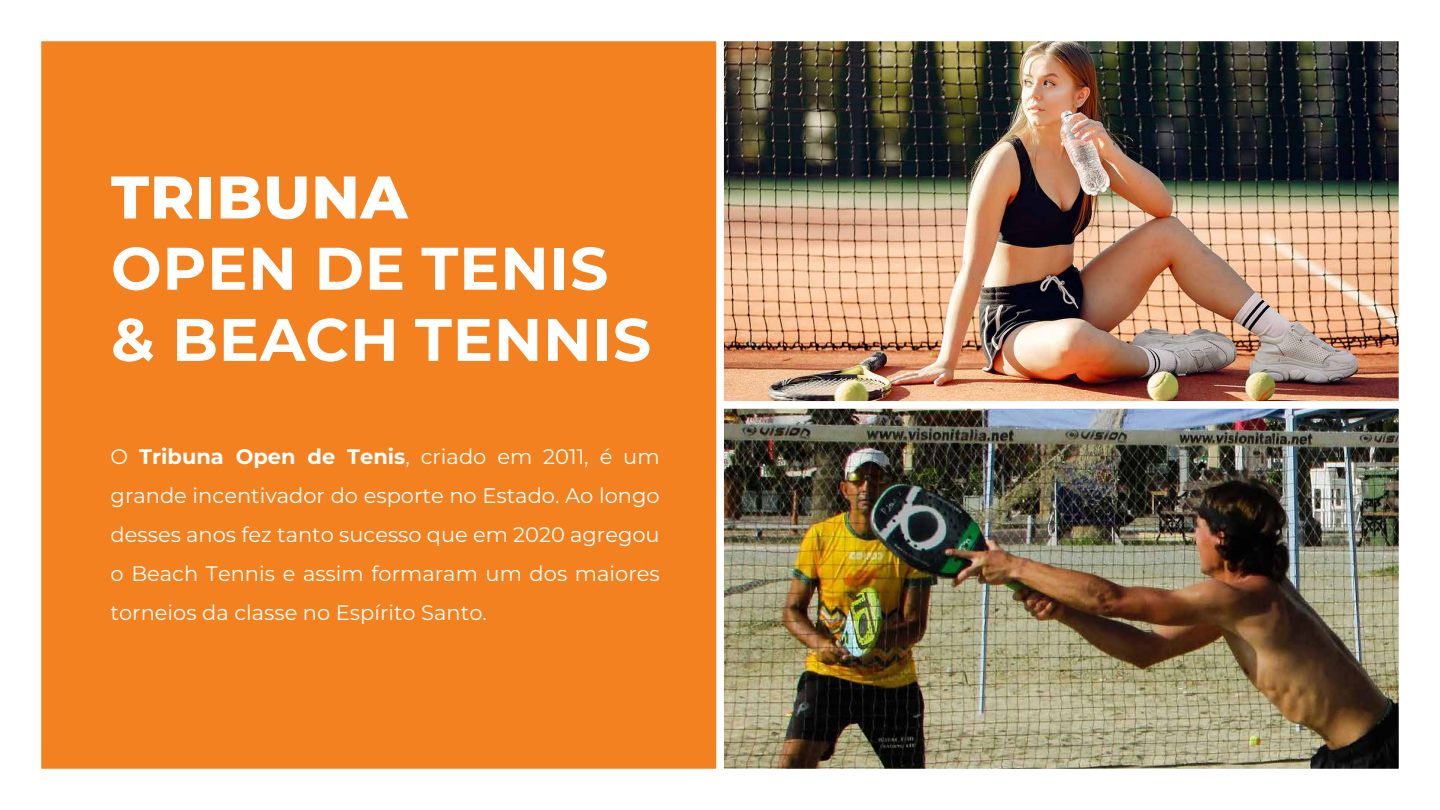
<style>
.page{position:relative;width:1440px;height:810px;background:#fff}
.page>*{position:absolute;margin:0;border:0;box-sizing:border-box;transform-origin:0 0}
.t1{font:700 60px/71.2px "Montserrat";letter-spacing:.015em;color:#fff}
.t2{font:800 60px "Montserrat";letter-spacing:.015em;color:#fff}
.t3{font:21px/39px "Montserrat";color:#fff;text-align:justify}
.s1{font-weight:700}
</style>
<div class="page">
<img style="left:725px;top:43px;width:672px;height:724px">
<div style="left:716px;top:34px;width:690px;height:375px;border:8px solid #fff"></div>
<div style="left:716px;top:401px;width:690px;height:375px;border:8px solid #fff"></div>
<div style="left:34px;top:34px;width:690px;height:742px;background:#f48120;border:8px solid #fff"></div>
<h1 class="t2" style="left:111px;top:153px;width:298px">TRIBUNA</h1>
<h1 class="t1" style="left:111px;top:230px;width:542px">OPEN DE TENIS &amp; BEACH TENNIS</h1>
<p class="t3" style="left:111px;top:436px;width:551px">O <span class="s1">Tribuna Open de Tenis</span>, criado em 2011, é um grande incentivador do esporte no Estado. Ao longo desses anos fez tanto sucesso que em 2020 agregou o Beach Tennis e assim formaram um dos maiores torneios da classe no Espírito Santo.</p>
</div>
